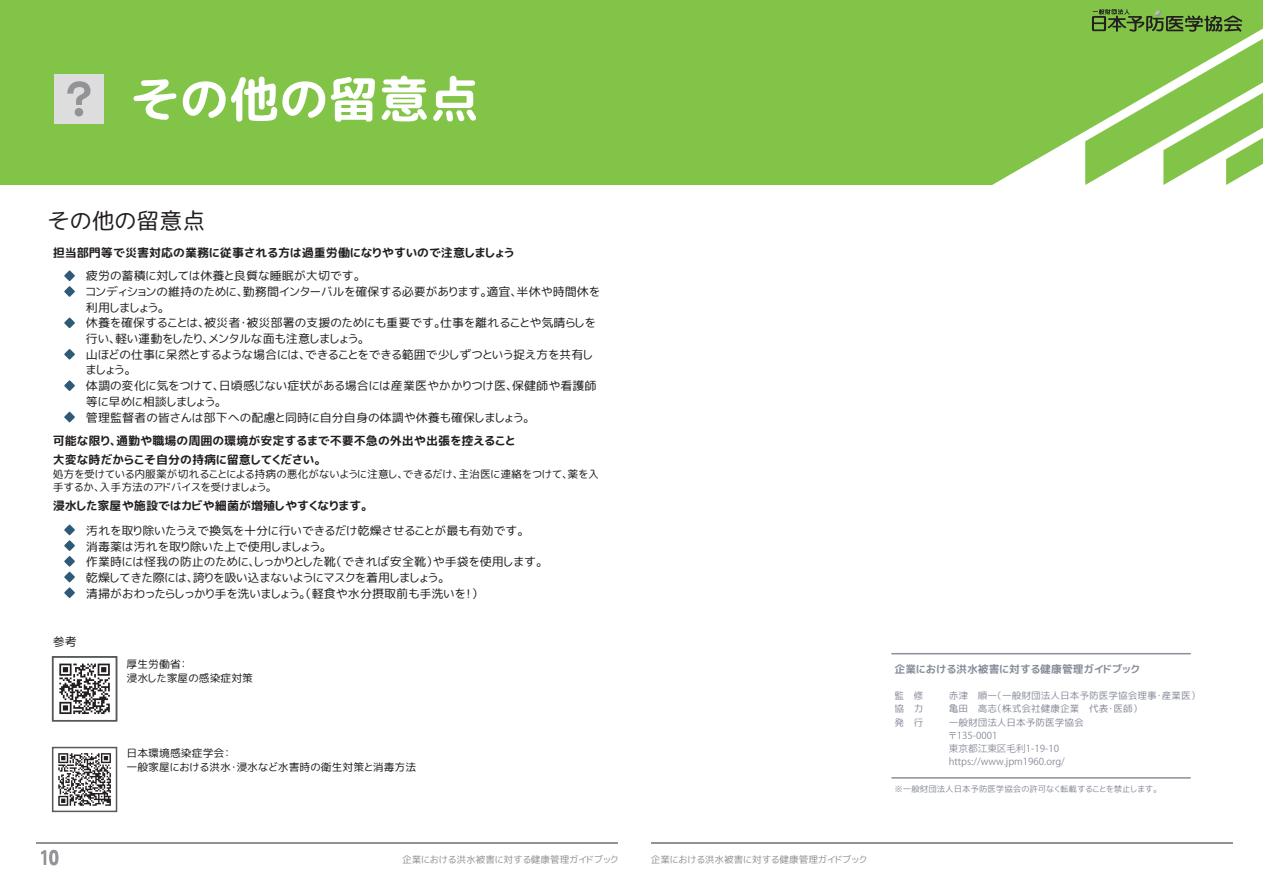
<style>
.page{position:relative;width:1263px;height:893px;background:#fff}
.page>*{position:absolute;margin:0;border:0;box-sizing:border-box;transform-origin:0 0}
.t1{font:50.4px "rounded x mgenplus 2 cp bold";color:#fff}
.t2{font:22.95px "rounded x mgenplus 2 cp regular";color:#231f20}
.t3{font:12.15px/15.8px "rounded x mgenplus 2 cp regular";color:#231f20}
.t4{font:12.15px/19.4px "rounded x mgenplus 2 cp bold";color:#231f20}
.t5{font:10.8px/14.5px "rounded x mgenplus 2 cp regular";color:#231f20}
.t6{font:10.8px "rounded x mgenplus 2 cp bold";color:#8a8f9d}
.t7{font:9.6px/13.4px "rounded x mgenplus 2 cp regular";color:#8a8f9d;text-align:justify}
.t8{font:9.6px "rounded x mgenplus 2 cp regular";color:#929397}
.t9{font:9.6px/13.4px "Koz Go Pr 6 N";color:#8a8f9d}
.t10{font:8.4px "rounded x mgenplus 2 cp regular";color:#8a8f9d}
</style>
<div class="page">
<svg style="left:59px;top:664px;width:51px;height:50px"></svg>
<svg style="left:58px;top:753px;width:53px;height:53px"></svg>
<div style="left:0;top:0;width:631px;height:185px;background:#82c447"></div>
<hr style="left:36px;top:842px;width:582px;height:2px;background:#929397">
<svg style="left:631px;top:0;width:632px;height:185px;background:#8bc855"></svg>
<hr style="left:651px;top:842px;width:582px;height:2px;background:#929397">
<div style="left:54px;top:74px;width:50px;height:50px;background:#ddddde"></div>
<svg style="left:64px;top:271px;width:11px;height:26px"></svg>
<svg style="left:64px;top:318px;width:11px;height:10px"></svg>
<svg style="left:64px;top:349px;width:11px;height:11px"></svg>
<svg style="left:64px;top:380px;width:11px;height:11px"></svg>
<svg style="left:64px;top:412px;width:11px;height:10px"></svg>
<svg style="left:64px;top:525px;width:11px;height:73px"></svg>
<div style="left:52px;top:656px;width:65px;height:65px;border:2px solid #57585a"></div>
<div style="left:52px;top:747px;width:65px;height:65px;border:2px solid #57585a"></div>
<svg style="left:67px;top:81px;width:24px;height:24px"></svg>
<div style="left:75px;top:109px;width:7px;height:7px;background:#929397;border-radius:50%"></div>
<div style="left:75px;top:108px;width:8px;height:8px;border:2px solid #929397;border-radius:50%"></div>
<hr style="left:891px;top:777px;width:300px;height:2px;background:#8a8f9d">
<hr style="left:891px;top:653px;width:300px;height:1px;background:#8a8f9d">
<svg style="left:1092px;top:9px;width:150px;height:23px;background:#638d3a"></svg>
<svg style="left:41px;top:849px;width:18px;height:17px"></svg>
<h1 class="t1" style="left:130px;top:63px;width:351px">その他の留意点</h1>
<h2 class="t2" style="left:47px;top:205px;width:159px">その他の留意点</h2>
<p class="t4" style="left:53px;top:242px;width:463px">担当部門等で災害対応の業務に従事される方は過重労働になりやすいので注意しましょう</p>
<p class="t3" style="left:86px;top:268px;width:515px">疲労の蓄積に対しては休養と良質な睡眠が大切です。<br>コンディションの維持のために、勤務間インターバルを確保する必要があります。適宜、半休や時間休を利用しましょう。<br>休養を確保することは、被災者・被災部署の支援のためにも重要です。仕事を離れることや気晴らしを行い、軽い運動をしたり、メンタルな面も注意しましょう。<br>山ほどの仕事に呆然とするような場合には、できることをできる範囲で少しずつという捉え方を共有しましょう。<br>体調の変化に気をつけて、日頃感じない症状がある場合には産業医やかかりつけ医、保健師や看護師等に早めに相談しましょう。<br>管理監督者の皆さんは部下への配慮と同時に自分自身の体調や休養も確保しましょう。</p>
<p class="t4" style="left:53px;top:431px;width:464px">可能な限り、通勤や職場の周囲の環境が安定するまで不要不急の外出や出張を控えること大変な時だからこそ自分の持病に留意してください。</p>
<p class="t5" style="left:53px;top:467px;width:548px;line-height:13.4px">処方を受けている内服薬が切れることによる持病の悪化がないように注意し、できるだけ、主治医に連絡をつけて、薬を入手するか、入手方法のアドバイスを受けましょう。</p>
<p class="t4" style="left:53px;top:496px;width:316px">浸水した家屋や施設ではカビや細菌が増殖しやすくなります。</p>
<p class="t3" style="left:86px;top:523px;width:458px">汚れを取り除いたうえで換気を十分に行いできるだけ乾燥させることが最も有効です。<br>消毒薬は汚れを取り除いた上で使用しましょう。<br>作業時には怪我の防止のために、しっかりとした靴（できれば安全靴）や手袋を使用します。乾燥してきた際には、誇りを吸い込まないようにマスクを着用しましょう。<br>清掃がおわったらしっかり手を洗いましょう。（軽食や水分摂取前も手洗いを！）</p>
<p class="t3" style="left:53px;top:633px;width:26px">参考</p>
<p class="t5" style="left:127px;top:656px;width:128px">厚生労働省：<br>浸水した家屋の感染症対策</p>
<p class="t5" style="left:127px;top:746px;width:291px">日本環境感染症学会：<br>一般家屋における洪水・浸水など水害時の衛生対策と消毒方法</p>
<p class="t8" style="left:402px;top:853px;width:218px">企業における洪水被害に対する健康管理ガイドブック</p>
<p class="t8" style="left:651px;top:853px;width:218px">企業における洪水被害に対する健康管理ガイドブック</p>
<p class="t6" style="left:894px;top:662px;width:247px">企業における洪水被害に対する健康管理ガイドブック</p>
<p class="t7" style="left:894px;top:689px;width:30px">監　修協　力発　行</p>
<p class="t7" style="left:949px;top:689px;width:249px;text-align:left">赤津　順一（一般財団法人日本予防医学協会理事・産業医）亀田　高志（株式会社健康企業　代表・医師）<br>一般財団法人日本予防医学協会</p>
<p class="t9" style="left:948px;top:729px;width:118px">〒135-0001<br>東京都江東区毛利1-19-10 https://www.jpm1960.org/</p>
<p class="t10" style="left:894px;top:783px;width:264px">※一般財団法人日本予防医学協会の許可なく転載することを禁止します。</p>
</div>
